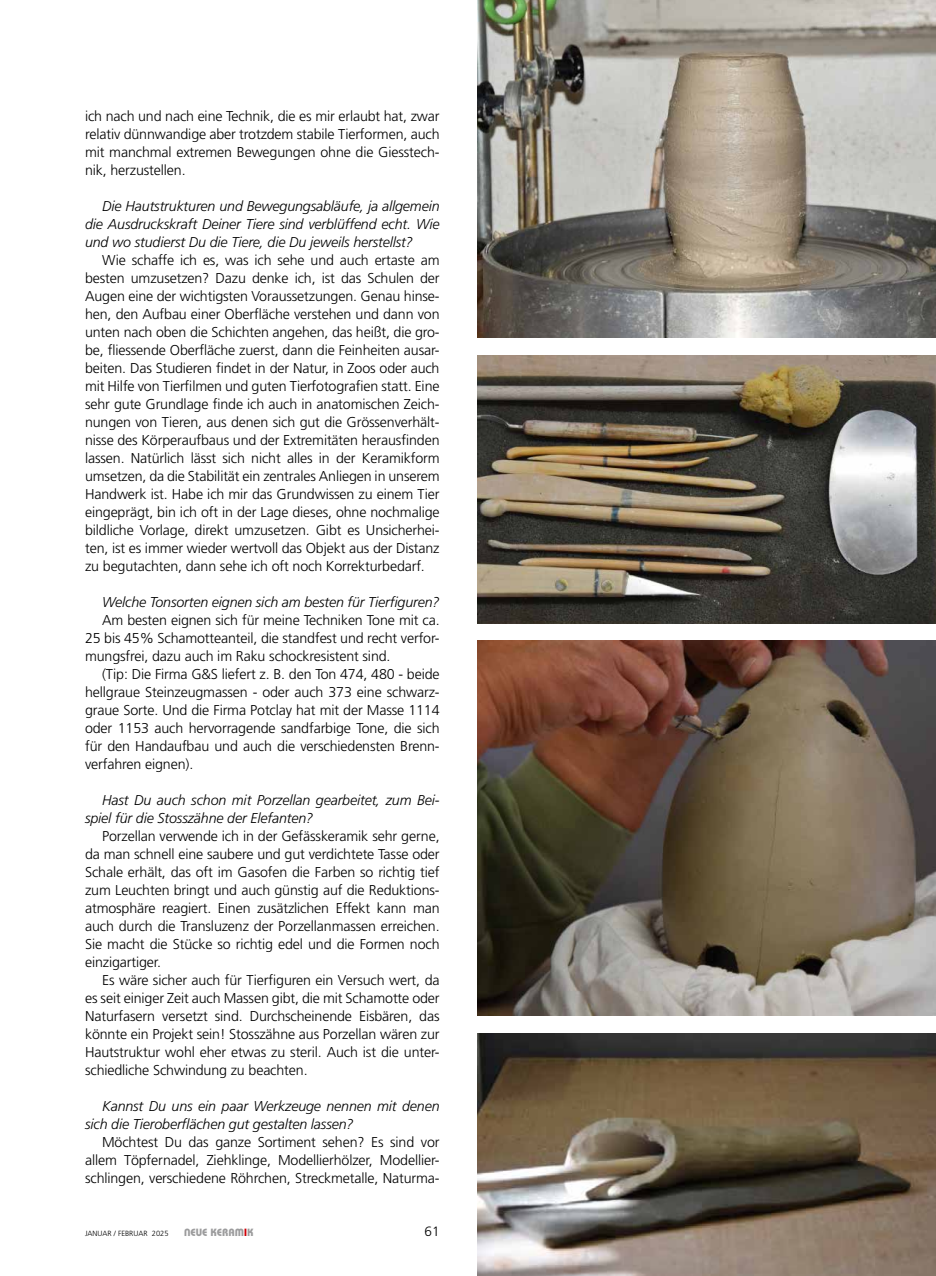
<style>
.page{position:relative;width:936px;height:1276px;background:#fff}
.page>*{position:absolute;margin:0;border:0;box-sizing:border-box;transform-origin:0 0}
.t1{font:300 14.25px/18px "Frutiger";letter-spacing:-.01em;color:#000;text-align:justify}
.t2{font:italic 300 14.25px/18px "Frutiger";letter-spacing:-.01em;color:#000}
.t3{font:300 13.5px "Frutiger";color:#000}
.t4{font:10.5px "Keramik";color:#9c9c9d}
.t5{font:300 7.5px "Frutiger";color:#000}
.s1{color:#ce0107}
</style>
<div class="page">
<img style="left:477px;top:0;width:458px;height:338px">
<img style="left:477px;top:355px;width:458px;height:269px">
<img style="left:477px;top:641px;width:458px;height:375px">
<img style="left:477px;top:1034px;width:458px;height:242px">
<p class="t1" style="left:85px;top:107px;width:356px">ich nach und nach eine Technik, die es mir erlaubt hat, zwar relativ dünnwandige aber trotzdem stabile Tierformen, auch mit manchmal extremen Bewegungen ohne die Giesstech&shy;nik, herzustellen.</p>
<p class="t2" style="left:85px;top:197px;width:356px;text-align:justify;text-indent:17px">Die Hautstrukturen und Bewegungsabläufe, ja allgemein die Ausdruckskraft Deiner Tiere sind verblüffend echt. Wie und wo studierst Du die Tiere, die Du jeweils herstellst?</p>
<p class="t1" style="left:85px;top:251px;width:356px;text-indent:17px">Wie schaffe ich es, was ich sehe und auch ertaste am besten umzusetzen? Dazu denke ich, ist das Schulen der Augen eine der wichtigsten Voraussetzungen. Genau hinse&shy;hen, den Aufbau einer Oberfläche verstehen und dann von unten nach oben die Schichten angehen, das heißt, die gro&shy;be, fliessende Oberfläche zuerst, dann die Feinheiten ausar&shy;beiten. Das Studieren findet in der Natur, in Zoos oder auch mit Hilfe von Tierfilmen und guten Tierfotografien statt. Eine sehr gute Grundlage finde ich auch in anatomischen Zeich&shy;nungen von Tieren, aus denen sich gut die Grössenverhält&shy;nisse des Körperaufbaus und der Extremitäten herausfinden lassen. Natürlich lässt sich nicht alles in der Keramikform umsetzen, da die Stabilität ein zentrales Anliegen in unserem Handwerk ist. Habe ich mir das Grundwissen zu einem Tier eingeprägt, bin ich oft in der Lage dieses, ohne nochmalige bildliche Vorlage, direkt umzusetzen. Gibt es U nsicherhei&shy;ten, ist es immer wieder wertvoll das Objekt aus der Distanz zu begutachten, dann sehe ich oft noch Korrekturbedarf.</p>
<p class="t2" style="left:102px;top:593px;width:339px">Welche Tonsorten eignen sich am besten für Tierfiguren?</p>
<p class="t1" style="left:85px;top:611px;width:356px;text-indent:17px">Am besten eignen sich für meine Techniken Tone mit ca.<br>25 bis 45% Schamotteanteil, die standfest und recht verfor&shy;mungsfrei, dazu auch im Raku schockresistent sind.</p>
<p class="t1" style="left:85px;top:665px;width:356px;text-indent:17px">(Tip: Die Firma G&amp;S liefert z. B. den Ton 474, 480 - beide hellgraue Steinzeugmassen - oder auch 373 eine schwarz&shy;graue Sorte. U nd die Firma Potclay hat mit der Masse 1114 oder 1153 auch hervorragende sandfarbige Tone, die sich für den Handaufbau und auch die verschiedensten Brenn&shy;verfahren eignen).</p>
<p class="t2" style="left:85px;top:791px;width:356px;text-indent:17px">Hast Du auch schon mit Porzellan gearbeitet, zum Bei&shy;spiel für die Stosszähne der Elefanten?</p>
<p class="t1" style="left:85px;top:827px;width:356px;text-indent:17px">Porzellan verwende ich in der Gefässkeramik sehr gerne, da man schnell eine saubere und gut verdichtete Tasse oder Schale erhält, das oft im Gasofen die Farben so richtig tief zum Leuchten bringt und auch günstig auf die Reduktions&shy;atmosphäre reagiert. Einen zusätzlichen Effekt kann man auch durch die Transluzenz der Porzellanmassen erreichen.<br>Sie macht die Stücke so richtig edel und die Formen noch einzigartiger.</p>
<p class="t1" style="left:85px;top:971px;width:356px;text-indent:17px">Es wäre sicher auch für Tierfiguren ein Versuch wert, da es seit einiger Zeit auch Massen gibt, die mit Schamotte oder Naturfasern versetzt sind. Durchscheinende Eisbären, das könnte ein Projekt sein! Stosszähne aus Porzellan wären zur Hautstruktur wohl eher etwas zu steril. Auch ist die unter&shy;schiedliche Schwindung zu beachten.</p>
<p class="t2" style="left:85px;top:1097px;width:356px;text-indent:17px">Kannst Du uns ein paar Werkzeuge nennen mit denen sich die Tieroberflächen gut gestalten lassen?</p>
<p class="t1" style="left:85px;top:1133px;width:356px;text-indent:17px">Möchtest Du das ganze Sortiment sehen? Es sind vor allem Töpfernadel, Ziehklinge, Modellierhölzer, Modellier&shy;schlingen, verschiedene Röhrchen, Streckmetalle, Naturma-</p>
<p class="t5" style="left:85px;top:1229px;width:85px">januar / Februar 2025</p>
<p class="t4" style="left:184px;top:1225px;width:71px">NEUE KERAM<span class="s1">I</span>K</p>
<p class="t3" style="left:424px;top:1223px;width:17px">61</p>
</div>
